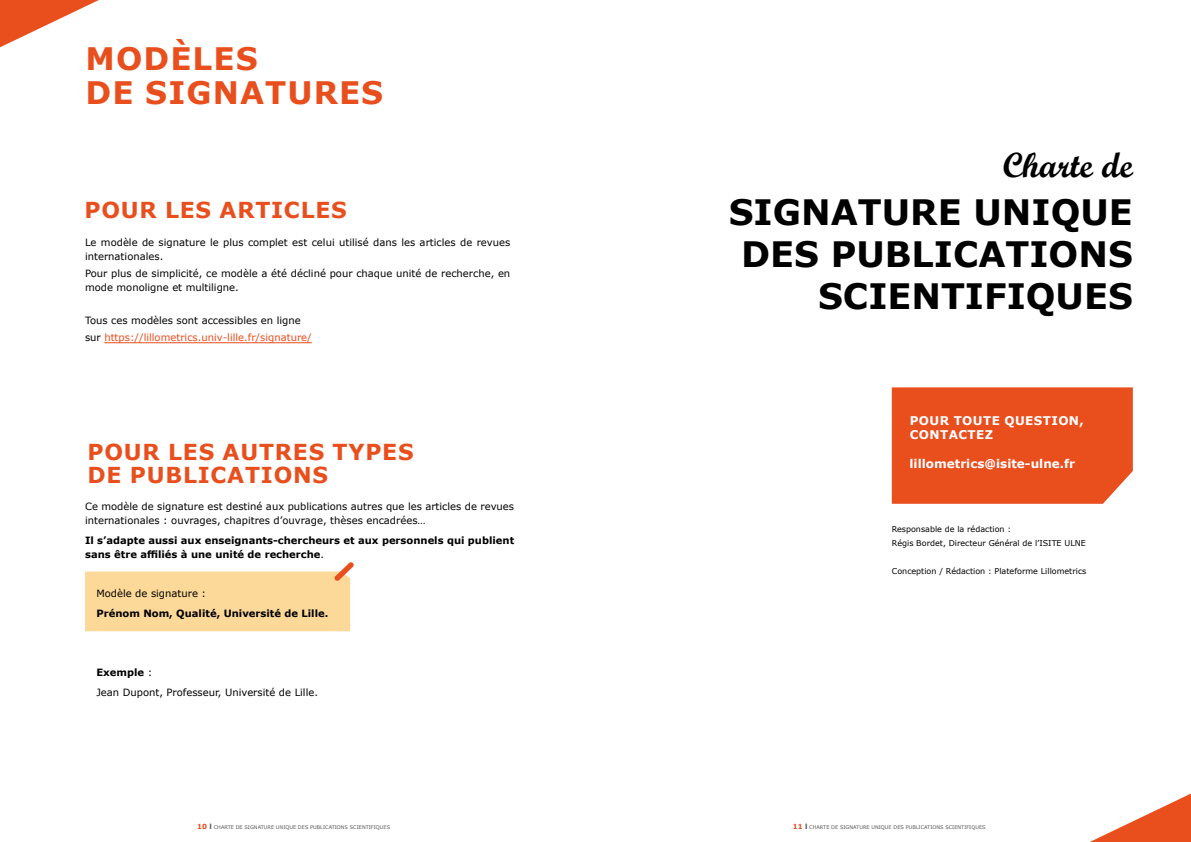
<style>
.page{position:relative;width:1191px;height:842px;background:#fff}
.page>*{position:absolute;margin:0;border:0;box-sizing:border-box;transform-origin:0 0}
.t1{font:700 35px/42px "Verdana";color:#000;text-align:right}
.t2{font:35px "Script MT Bold";color:#000}
.t3{font:700 31px/34px "Verdana";letter-spacing:.035em;color:#e94e1d}
.t4{font:700 22px/23px "Verdana";letter-spacing:.035em;color:#e94e1d}
.t5{font:700 12px/14.4px "Verdana";letter-spacing:.035em;color:#fff}
.t6{font:700 12px "Verdana";color:#fff}
.t7{font:10px/14px "Verdana";color:#000}
.t8{font:700 10px/14px "Verdana";color:#000}
.t9{font:10px/16.8px "Verdana";color:#e94e1d}
.t10{font:8px/14px "Verdana";color:#000}
.t11{font:5px "Verdana";color:#575756}
.s1{color:#000}
.s2{font-weight:400}
.s3{font-weight:700}
.s4{font-weight:700;font-size:7px;color:#e94e1d}
.s5{font-weight:700;font-size:7px}
</style>
<div class="page">
<svg style="left:85px;top:562px;width:269px;height:69px;background:#fcdca7"></svg>
<div style="left:891px;top:387px;width:241px;height:117px;background:#e94e1d"></div>
<hr style="left:104px;top:342px;width:208px;height:1px;background:#e94e1d">
<svg style="left:0;top:0;width:99px;height:47px"></svg>
<svg style="left:1090px;top:793px;width:101px;height:49px"></svg>
<h2 class="t3" style="left:86px;top:42px;width:299px">MODÈLES<br>DE SIGNATURES</h2>
<h3 class="t4" style="left:84px;top:198px;width:264px">POUR LES ARTICLES</h3>
<p class="t7" style="left:85px;top:235px;width:427px">Le modèle de signature le plus complet est celui utilisé dans les articles de revues internationales.</p>
<p class="t7" style="left:85px;top:266px;width:427px">Pour plus de simplicité, ce modèle a été décliné pour chaque unité de recherche, en mode monoligne et multiligne.</p>
<p class="t9" style="left:85px;top:312px;width:228px"><span class="s1">Tous ces modèles sont accessibles en ligne sur</span> https://lillometrics.univ-lille.fr/signature/</p>
<h3 class="t4" style="left:88px;top:440px;width:328px">POUR LES AUTRES TYPES<br>DE PUBLICATIONS</h3>
<p class="t7" style="left:85px;top:500px;width:430px">Ce modèle de signature est destiné aux publications autres que les articles de revues internationales : ouvrages, chapitres d’ouvrage, thèses encadrées…</p>
<p class="t8" style="left:85px;top:533px;width:431px">Il s’adapte aussi aux enseignants-chercheurs et aux personnels qui publient sans être affiliés à une unité de recherche<span class="s2">.</span></p>
<p class="t7" style="left:96px;top:587px;width:111px">Modèle de signature :</p>
<p class="t8" style="left:96px;top:606px;width:233px">Prénom Nom, Qualité, Université de Lille.</p>
<p class="t7" style="left:96px;top:662px;width:223px;line-height:19.7px"><span class="s3">Exemple</span> :<br>Jean Dupont, Professeur, Université de Lille.</p>
<h1 class="t2" style="left:1003px;top:144px;width:131px">Charte de</h1>
<h1 class="t1" style="left:729px;top:191px;width:405px">SIGNATURE UNIQUE<br>DES PUBLICATIONS<br>SCIENTIFIQUES</h1>
<p class="t5" style="left:909px;top:413px;width:175px">POUR TOUTE QUESTION,<br>CONTACTEZ</p>
<p class="t6" style="left:909px;top:455px;width:167px">lillometrics@isite-ulne.fr</p>
<p class="t10" style="left:891px;top:522px;width:195px">Responsable de la rédaction :<br>Régis Bordet, Directeur Général de l’ISITE ULNE</p>
<p class="t10" style="left:891px;top:564px;width:196px">Conception / Rédaction : Plateforme Lillometrics</p>
<p class="t11" style="left:197px;top:824px;width:194px"><span class="s4">10</span> <span class="s5">l</span> CHARTE DE SIGNATURE UNIQUE DES PUBLICATIONS SCIENTIFIQUES</p>
<p class="t11" style="left:792px;top:824px;width:194px"><span class="s4">11</span> <span class="s5">l</span> CHARTE DE SIGNATURE UNIQUE DES PUBLICATIONS SCIENTIFIQUES</p>
</div>
